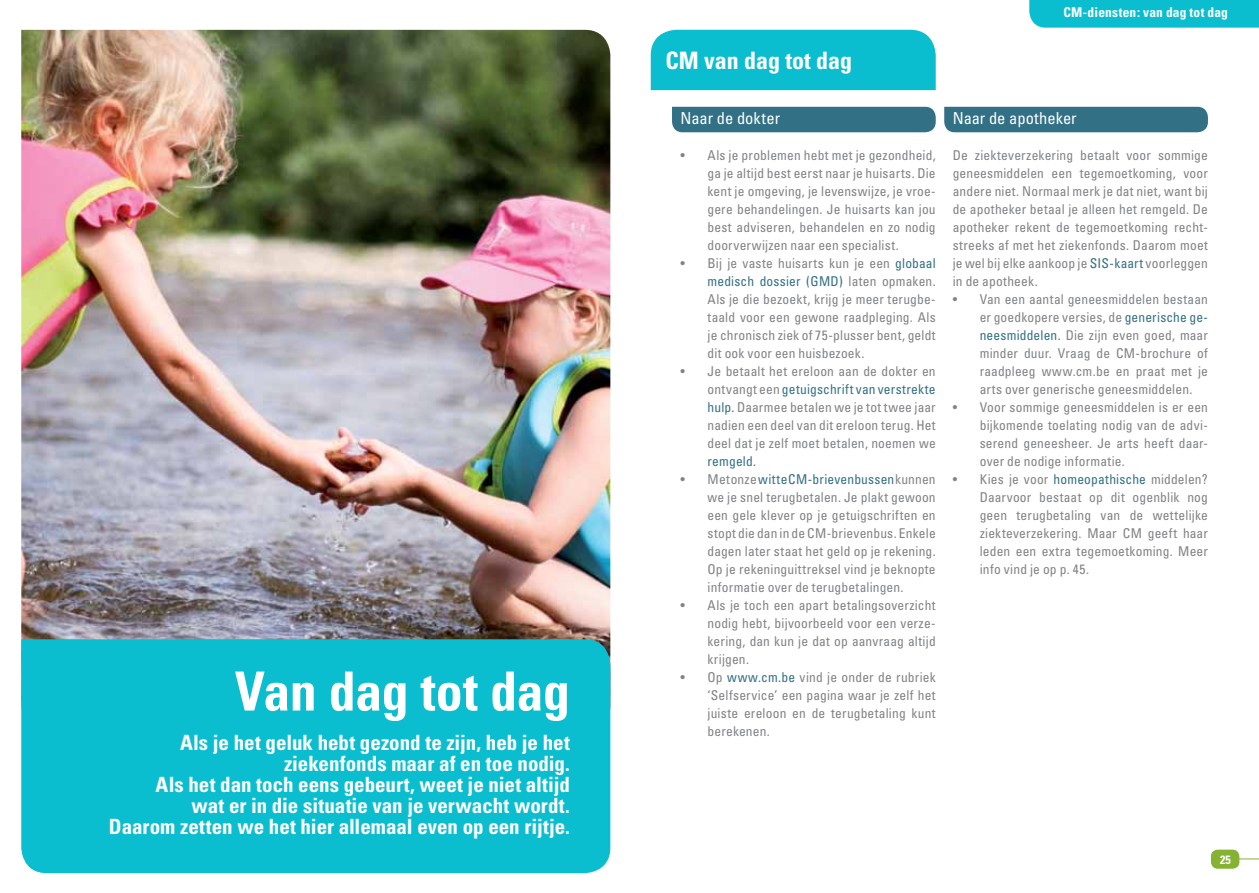
<style>
.page{position:relative;width:1259px;height:893px;background:#fff}
.page>*{position:absolute;margin:0;border:0;box-sizing:border-box;transform-origin:0 0}
.t1{font:700 condensed 54px "Univers";letter-spacing:-.01em;color:#fff}
.t2{font:700 condensed 24px "Univers";color:#fff}
.t3{font:700 condensed 21px/21px "Univers";color:#fff;text-align:right}
.t4{font:condensed 16.5px "Univers";color:#fff}
.t5{font:condensed 13.5px/18px "Univers";letter-spacing:.01em;color:#808285;text-align:justify}
.t6{font:700 condensed 13.5px "Univers";letter-spacing:.01em;color:#fff}
.t7{font:condensed 13.5px "Univers";letter-spacing:.015em;color:#327085}
.t8{font:700 condensed 12px "Univers";color:#fff}
.s1{color:#327085}
</style>
<div class="page">
<div style="left:1209px;top:848px;width:32px;height:22px;background:#86b234;border-radius:9px"></div>
<div style="left:1208px;top:847px;width:34px;height:25px;border:3px solid #fff;border-radius:9px"></div>
<svg style="left:1238px;top:859px;width:21px;height:1px"></svg>
<div style="left:1029px;top:0;width:230px;height:28px;background:#0bbecf"></div>
<div style="left:651px;top:30px;width:284px;height:60px;background:#0bbecf"></div>
<img style="left:21px;top:30px;width:589px;height:609px">
<div style="left:672px;top:107px;width:263px;height:25px;background:#327085"></div>
<div style="left:944px;top:107px;width:264px;height:25px;background:#327085"></div>
<div style="left:21px;top:639px;width:589px;height:234px;background:#0bbecf"></div>
<h1 class="t1" style="left:235px;top:658px;width:337px">Van dag tot dag</h1>
<h3 class="t3" style="left:109px;top:731px;width:462px">Als je het geluk hebt gezond te zijn, heb je het ziekenfonds maar af en toe nodig.<br>Als het dan toch eens gebeurt, weet je niet altijd<br>wat er in die situatie van je verwacht wordt.<br>Daarom zetten we het hier allemaal even op een rijtje.</h3>
<h2 class="t2" style="left:665px;top:46px;width:188px">CM van dag tot dag</h2>
<p class="t4" style="left:680px;top:107px;width:101px">Naar de dokter</p>
<p class="t5" style="left:707px;top:146px;width:230px;text-indent:-27px">• Als je problemen hebt met je gezondheid, ga je altijd best eerst naar je huisarts. Die kent je omgeving, je levenswijze, je vroe&shy;gere behandelingen. Je huisarts kan jou best adviseren, behandelen en zo nodig doorverwijzen naar een specialist.</p>
<p class="t5" style="left:707px;top:254px;width:230px;text-indent:-27px">• Bij je vaste huisarts kun je een <span class="s1">globaal medisch dossier (GMD)</span> laten opmaken.<br>Als je die bezoekt, krijg je meer terugbe&shy;taald voor een gewone raadpleging. Als je chronisch ziek of 75-plusser bent, geldt dit ook voor een huisbezoek.</p>
<p class="t5" style="left:707px;top:362px;width:230px;text-indent:-27px">• Je betaalt het ereloon aan de dokter en ontvangt een <span class="s1">getuigschrift van verstrekte hulp.</span> Daarmee betalen we je tot twee jaar nadien een deel van dit ereloon terug. Het deel dat je zelf moet betalen, noemen we</p>
<p class="t7" style="left:707px;top:452px;width:50px">remgeld.</p>
<p class="t5" style="left:707px;top:470px;width:230px;text-indent:-27px">• Met onze <span class="s1">witte CM-brievenbussen</span> kunnen we je snel terugbetalen. Je plakt gewoon een gele klever op je getuigschriften en stopt die dan in de CM-brievenbus. Enkele dagen later staat het geld op je rekening.<br>Op je rekeninguittreksel vind je beknopte informatie over de terugbetalingen.</p>
<p class="t5" style="left:707px;top:596px;width:230px;text-indent:-27px">• Als je toch een apart betalingsoverzicht nodig hebt, bijvoorbeeld voor een verze&shy;kering, dan kun je dat op aanvraag altijd krijgen.</p>
<p class="t5" style="left:707px;top:668px;width:230px;text-indent:-27px">• Op <span class="s1">www.cm.be</span> vind je onder de rubriek ‘Selfservice’ een pagina waar je zelf het juiste ereloon en de terugbetaling kunt berekenen.</p>
<p class="t6" style="left:1063px;top:4px;width:166px">CM-diensten: van dag tot dag</p>
<p class="t4" style="left:952px;top:107px;width:126px">Naar de apotheker</p>
<p class="t5" style="left:952px;top:146px;width:257px">De ziekteverzekering betaalt voor sommige geneesmiddelen een tegemoetkoming, voor andere niet. Normaal merk je dat niet, want bij de apotheker betaal je alleen het remgeld. De apotheker rekent de tegemoetkoming recht&shy;streeks af met het ziekenfonds. Daarom moet je wel bij elke aankoop je <span class="s1">SIS-kaart</span> voorleggen in de apotheek.</p>
<p class="t5" style="left:979px;top:290px;width:230px;text-indent:-27px">• Van een aantal geneesmiddelen bestaan er goedkopere versies, de <span class="s1">generische ge&shy;neesmiddelen.</span> Die zijn even goed, maar minder duur. Vraag de CM-brochure of raadpleeg www.cm.be en praat met je arts over generische geneesmiddelen.</p>
<p class="t5" style="left:979px;top:398px;width:230px;text-indent:-27px">• Voor sommige geneesmiddelen is er een bijkomende toelating nodig van de advi&shy;serend geneesheer. Je arts heeft daar&shy;over de nodige informatie.</p>
<p class="t5" style="left:979px;top:470px;width:230px;text-indent:-27px">• Kies je voor <span class="s1">homeopathische</span> middelen?<br>Daarvoor bestaat op dit ogenblik nog geen terugbetaling van de wettelijke ziekteverzekering. Maar CM geeft haar leden een extra tegemoetkoming. Meer info vind je op p. 45.</p>
<p class="t8" style="left:1220px;top:852px;width:12px">25</p>
</div>
